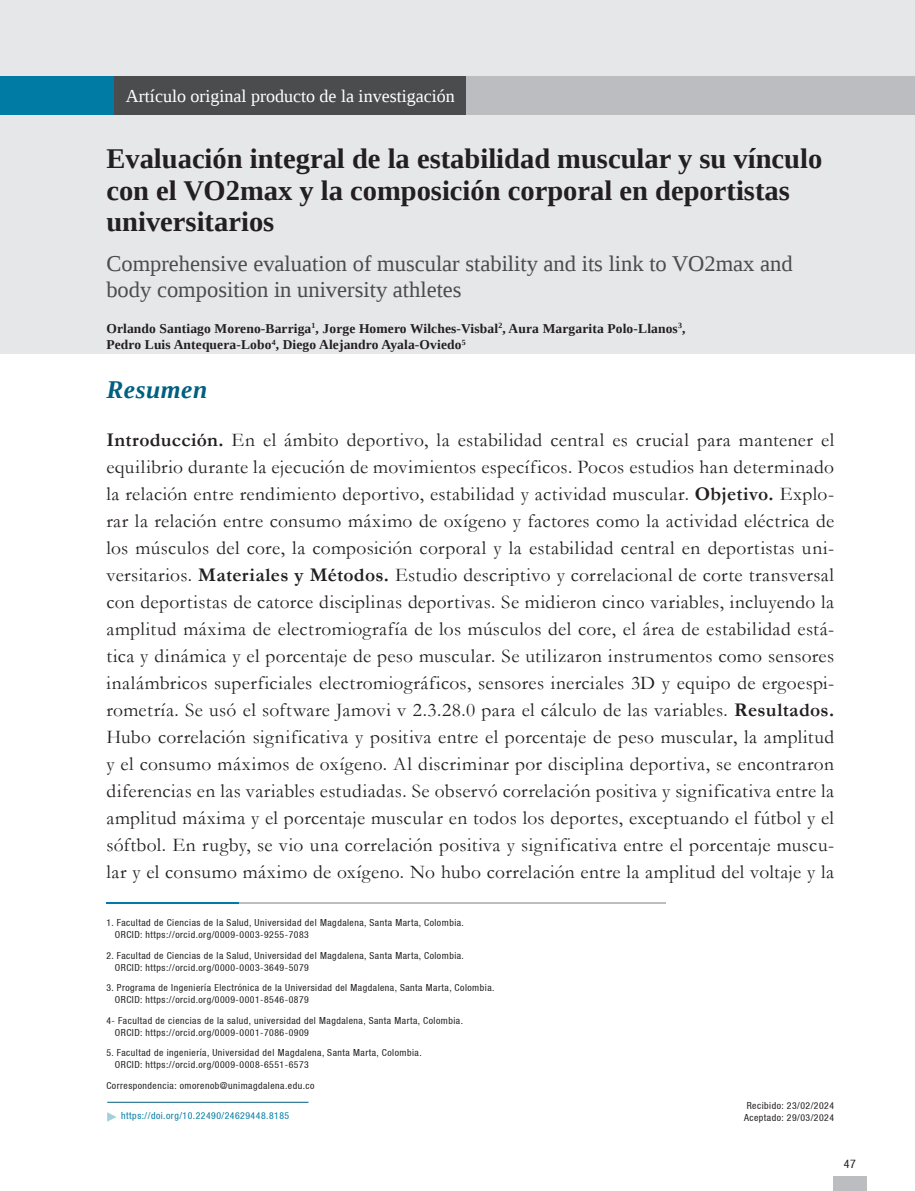
<style>
.page{position:relative;width:915px;height:1191px;background:#fff}
.page>*{position:absolute;margin:0;border:0;box-sizing:border-box;transform-origin:0 0}
.TITULO_ARTICULO{font:700 28.5px/31.5px "Liberation Serif";color:#231f20}
.titulo_2do_nivel{font:italic 700 25.5px "Liberation Serif";letter-spacing:.02em;color:#005f80}
.Titulo_ingles{font:22.5px/25.5px "Liberation Serif";color:#4b4c4d}
.t1{font:19.5px/27px "Garamond";letter-spacing:.015em;color:#231f20;text-align:justify}
.t2{font:18px "Liberation Serif";color:#fff}
.autores{font:700 13.5px/16.5px "Liberation Serif";letter-spacing:.01em;color:#231f20}
.t3{font:condensed 12px "Helvetica 57";color:#231f20}
.Info_autores{font:condensed 9.75px/12px "Helvetica 57";letter-spacing:.05em;color:#231f20}
.t4{font:condensed 9.75px "Helvetica 57";letter-spacing:.05em;color:#007ca4}
.s1{font-weight:700}
</style>
<div class="page">
<div style="left:0;top:0;width:914px;height:353px;background:#e6e7e9"></div>
<div style="left:251px;top:76px;width:663px;height:39px;background:#bcbdc0"></div>
<div style="left:105px;top:76px;width:361px;height:39px;background:#4b4c4d"></div>
<div style="left:0;top:76px;width:114px;height:39px;background:#007ca4"></div>
<div style="left:832px;top:1175px;width:34px;height:16px;background:#bcbdc0"></div>
<svg style="left:107px;top:1112px;width:9px;height:9px"></svg>
<hr style="left:107px;top:1101px;width:201px;height:1px;background:#005f80">
<hr style="left:106px;top:902px;width:133px;height:2px;background:#007ca4">
<hr style="left:239px;top:902px;width:427px;height:2px;background:#bcbdc0">
<p class="t2" style="left:126px;top:84px;width:330px">Artículo original producto de la investigación</p>
<p class="TITULO_ARTICULO" style="left:106px;top:142px;width:717px">Evaluación integral de la estabilidad muscular y su vínculo con el VO2max y la composición corporal en deportistas universitarios</p>
<p class="Titulo_ingles" style="left:106px;top:251px;width:687px">Comprehensive evaluation of muscular stability and its link to VO2max and body composition in university athletes</p>
<p class="autores" style="left:106px;top:320px;width:580px">Orlando Santiago Moreno-Barriga<sup>1</sup>, Jorge Homero Wilches-Visbal<sup>2</sup>, Aura Margarita Polo-Llanos<sup>3</sup>,<br>Pedro Luis Antequera-Lobo<sup>4</sup>, Diego Alejandro Ayala-Oviedo<sup>5</sup></p>
<p class="titulo_2do_nivel" style="left:106px;top:373px;width:102px">Resumen</p>
<p class="t1" style="left:106px;top:426px;width:729px"><span class="s1">Introducción.</span> En el ámbito deportivo, la estabilidad central es crucial para mantener el equilibrio durante la ejecución de movimientos específicos. Pocos estudios han determinado la relación entre rendimiento deportivo, estabilidad y actividad muscular. <span class="s1">Objetivo.</span> Explo&shy;rar la relación entre consumo máximo de oxígeno y factores como la actividad eléctrica de los músculos del core, la composición corporal y la estabilidad central en deportistas uni&shy;versitarios. <span class="s1">Materiales y Métodos.</span> Estudio descriptivo y correlacional de corte transversal con deportistas de catorce disciplinas deportivas. Se midieron cinco variables, incluyendo la amplitud máxima de electromiografía de los músculos del core, el área de estabilidad está&shy;tica y dinámica y el porcentaje de peso muscular. Se utilizaron instrumentos como sensores inalámbricos superficiales electromiográficos, sensores inerciales 3D y equipo de ergoespi&shy;rometría. Se usó el software Jamovi v 2.3.28.0 para el cálculo de las variables. <span class="s1">Resultados.<br></span>Hubo correlación significativa y positiva entre el porcentaje de peso muscular, la amplitud y el consumo máximos de oxígeno. Al discriminar por disciplina deportiva, se encontraron diferencias en las variables estudiadas. Se observó correlación positiva y significativa entre la amplitud máxima y el porcentaje muscular en todos los deportes, exceptuando el fútbol y el sóftbol. En rugby, se vio una correlación positiva y significativa entre el porcentaje muscu&shy;lar y el consumo máximo de oxígeno. No hubo correlación entre la amplitud del voltaje y la</p>
<p class="Info_autores" style="left:115px;top:916px;width:350px;text-indent:-9px">1. Facultad de Ciencias de la Salud, Universidad del Magdalena, Santa Marta, Colombia.<br>ORCID: https://orcid.org/0009-0003-9255-7083</p>
<p class="Info_autores" style="left:115px;top:949px;width:350px;text-indent:-9px">2. Facultad de Ciencias de la Salud, Universidad del Magdalena, Santa Marta, Colombia.<br>ORCID: https://orcid.org/0000-0003-3649-5079</p>
<p class="Info_autores" style="left:115px;top:981px;width:381px;text-indent:-9px">3. Programa de Ingeniería Electrónica de la Universidad del Magdalena, Santa Marta, Colombia.<br>ORCID: https://orcid.org/0009-0001-8546-0879</p>
<p class="Info_autores" style="left:115px;top:1014px;width:349px;text-indent:-9px">4- Facultad de ciencias de la salud, universidad del Magdalena, Santa Marta, Colombia.<br>ORCID: https://orcid.org/0009-0001-7086-0909</p>
<p class="Info_autores" style="left:115px;top:1046px;width:308px;text-indent:-9px">5. Facultad de ingeniería, Universidad del Magdalena, Santa Marta, Colombia.<br>ORCID: https://orcid.org/0009-0008-6551-6573</p>
<p class="Info_autores" style="left:106px;top:1079px;width:210px">Correspondencia: omorenob@unimagdalena.edu.co</p>
<p class="t4" style="left:121px;top:1110px;width:169px">https://doi.org/10.22490/24629448.8185</p>
<p class="Info_autores" style="left:746px;top:1099px;width:89px">Recibido: 23/02/2024</p>
<p class="Info_autores" style="left:743px;top:1111px;width:92px">Aceptado: 29/03/2024</p>
<p class="t3" style="left:843px;top:1156px;width:14px">47</p>
</div>
